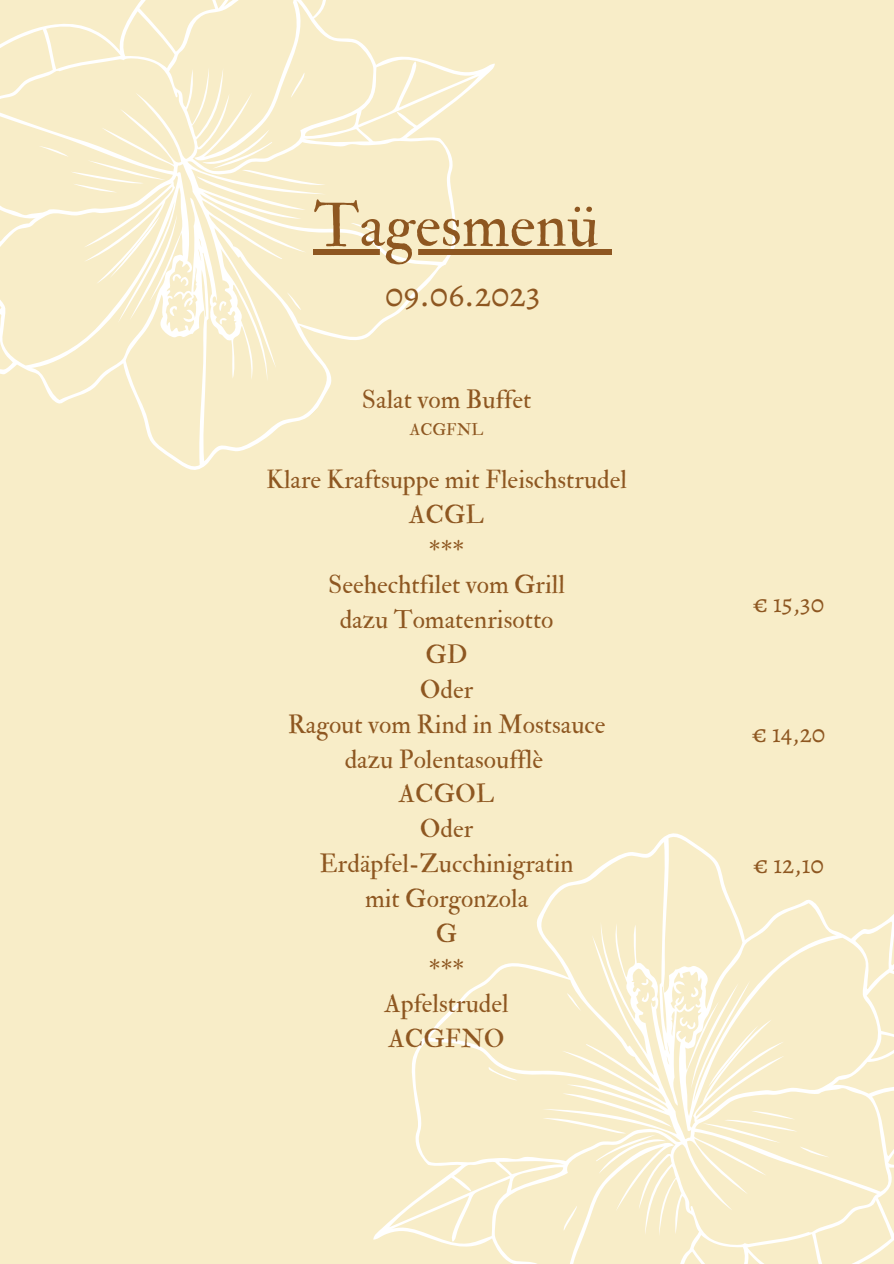
<style>
.page{position:relative;width:894px;height:1264px;background:#fff}
.page>*{position:absolute;margin:0;border:0;box-sizing:border-box;transform-origin:0 0}
.t1{font:61.5px "IM FELL Double Pica Roman";color:#8e5721}
.t2{font:34.5px "Alegreya";color:#8e5721}
.t3{font:25.5px "IM FELL Double Pica Roman";color:#8e5721}
.t4{font:25.5px "Alegreya";color:#8e5721}
.t5{font:16.5px "IM FELL Double Pica Roman";color:#8e5721}
</style>
<div class="page">
<div style="left:0;top:0;width:893px;height:1263px;background:#f8edc8"></div>
<svg style="left:0;top:0;width:495px;height:470px"></svg>
<svg style="left:350px;top:213px;width:31px;height:31px"></svg>
<svg style="left:38px;top:112px;width:288px;height:213px"></svg>
<svg style="left:373px;top:833px;width:520px;height:430px"></svg>
<svg style="left:486px;top:1059px;width:31px;height:31px"></svg>
<svg style="left:542px;top:977px;width:287px;height:214px"></svg>
<div style="left:313px;top:249px;width:286px;height:6px;background:#8e5721"></div>
<div style="left:599px;top:249px;width:13px;height:6px;background:#8e5721"></div>
<p class="t1" style="left:313px;top:188px;width:287px">Tagesmenü</p>
<p class="t2" style="left:385px;top:270px;width:157px">09.06.2023</p>
<p class="t3" style="left:362px;top:384px;width:171px">Salat vom Buffet</p>
<p class="t5" style="left:410px;top:420px;width:75px">ACGFNL</p>
<p class="t3" style="left:266px;top:464px;width:362px">Klare Kraftsuppe mit Fleischstrudel</p>
<p class="t3" style="left:409px;top:499px;width:76px">ACGL</p>
<p class="t3" style="left:429px;top:534px;width:37px">***</p>
<p class="t3" style="left:328px;top:569px;width:238px">Seehechtfilet vom Grill</p>
<p class="t3" style="left:339px;top:604px;width:215px">dazu Tomatenrisotto</p>
<p class="t3" style="left:425px;top:639px;width:44px">GD</p>
<p class="t3" style="left:420px;top:673px;width:55px">Oder</p>
<p class="t3" style="left:287px;top:708px;width:319px">Ragout vom Rind in Mostsauce</p>
<p class="t3" style="left:344px;top:743px;width:200px">dazu Polentasoufflè</p>
<p class="t3" style="left:398px;top:778px;width:97px">ACGOL</p>
<p class="t3" style="left:420px;top:813px;width:55px">Oder</p>
<p class="t3" style="left:319px;top:848px;width:255px">Erdäpfel-Zucchinigratin</p>
<p class="t3" style="left:365px;top:883px;width:165px">mit Gorgonzola</p>
<p class="t3" style="left:436px;top:918px;width:23px">G</p>
<p class="t3" style="left:429px;top:953px;width:37px">***</p>
<p class="t3" style="left:384px;top:988px;width:126px">Apfelstrudel</p>
<p class="t3" style="left:388px;top:1022px;width:117px">ACGFNO</p>
<p class="t4" style="left:752px;top:585px;width:73px">€ 15,30</p>
<p class="t4" style="left:751px;top:716px;width:75px">€ 14,20</p>
<p class="t4" style="left:753px;top:847px;width:72px">€ 12,10</p>
</div>
